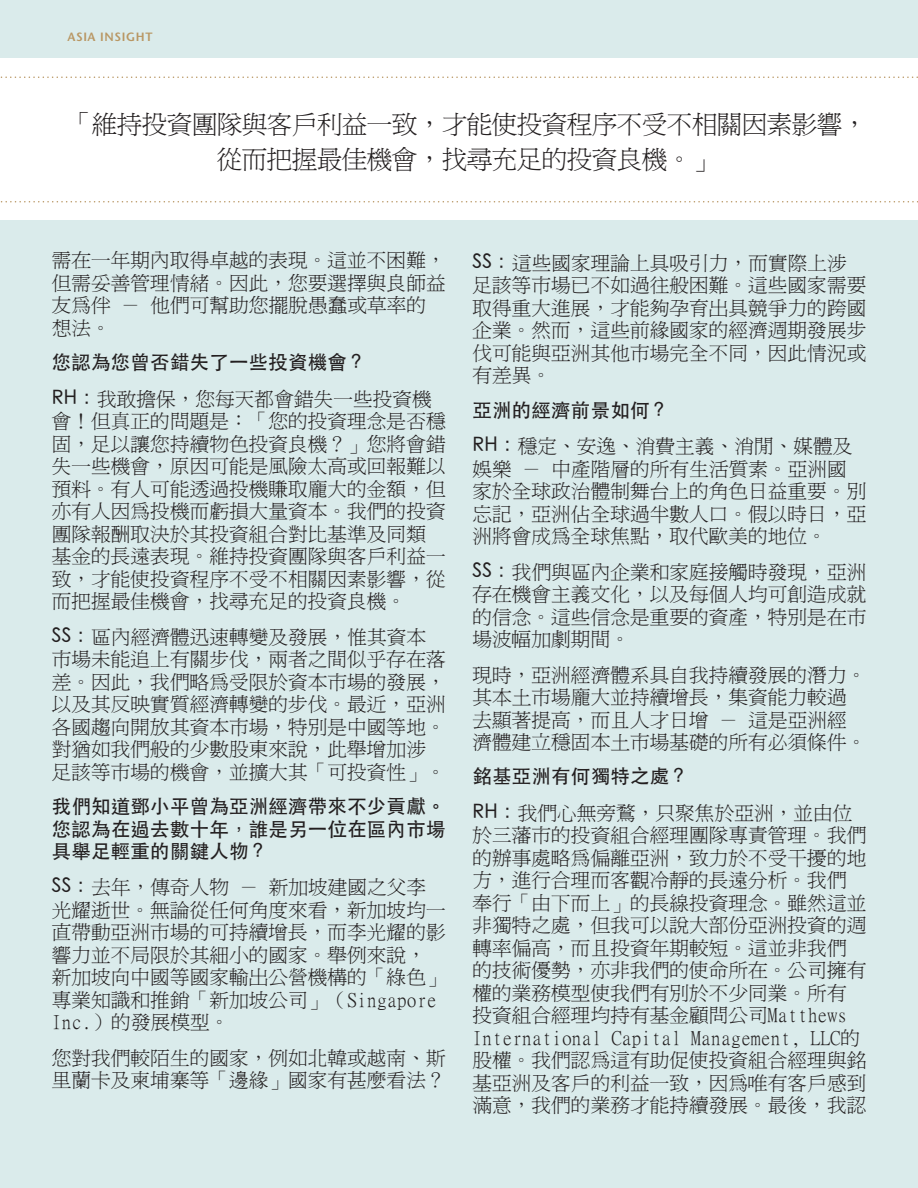
<style>
.page{position:relative;width:918px;height:1188px;background:#daebeb}
.page>*{position:absolute;margin:0;border:0;box-sizing:border-box;transform-origin:0 0}
._3_Body_text{font:25.5px/34.5px "Ming Li U";letter-spacing:-.02em;color:#231f20;text-align:center}
._3_Body_text-2{font:19.5px/22.5px "Ming Li U";letter-spacing:.01em;color:#231f20}
._3_Body_text-3{font:500 19.5px/22.5px "ST Heiti TC";letter-spacing:.01em;color:#231f20;text-align:justify}
.t1{font:600 12px "Stone Sans Std";letter-spacing:.05em;color:#b99764}
.s1{font-family:"ST Heiti TC";font-weight:500}
</style>
<div class="page">
<div style="left:0;top:58px;width:918px;height:162px;background:#fff"></div>
<svg style="left:0;top:76px;width:918px;height:2px"></svg>
<svg style="left:0;top:201px;width:918px;height:1px"></svg>
<p class="t1" style="left:68px;top:29px;width:87px">ASIA INSIGHT</p>
<p class="_3_Body_text" style="left:67px;top:106px;width:802px">「維持投資團隊與客戶利益一致，才能使投資程序不受不相關因素影響，從而把握最佳機會，找尋充足的投資良機。」</p>
<p class="_3_Body_text-2" style="left:52px;top:248px;width:395px">需在一年期內取得卓越的表現。這並不困難，但需妥善管理情緒。因此，您要選擇與良師益友為伴 － 他們可幫助您擺脫愚蠢或草率的想法。</p>
<p class="_3_Body_text-3" style="left:52px;top:350px;width:316px">您認為您曾否錯失了一些投資機會？</p>
<p class="_3_Body_text-2" style="left:52px;top:387px;width:395px"><span class="s1">RH：</span>我敢擔保，您每天都會錯失一些投資機會！但真正的問題是：「您的投資理念是否穩固，足以讓您持續物色投資良機？」您將會錯失一些機會，原因可能是風險太高或回報難以預料。有人可能透過投機賺取龐大的金額，但亦有人因為投機而虧損大量資本。我們的投資團隊報酬取決於其投資組合對比基準及同類基金的長遠表現。維持投資團隊與客戶利益一致，才能使投資程序不受不相關因素影響，從而把握最佳機會，找尋充足的投資良機。</p>
<p class="_3_Body_text-2" style="left:52px;top:625px;width:395px"><span class="s1">SS：</span>區內經濟體迅速轉變及發展，惟其資本市場未能追上有關步伐，兩者之間似乎存在落差。因此，我們略為受限於資本市場的發展，以及其反映實質經濟轉變的步伐。最近，亞洲各國趨向開放其資本市場，特別是中國等地。對猶如我們般的少數股東來說，此舉增加涉足該等市場的機會，並擴大其「可投資性」。</p>
<p class="_3_Body_text-3" style="left:52px;top:794px;width:395px">我們知道鄧小平曾為亞洲經濟帶來不少貢獻。您認為在過去數十年，誰是另一位在區內市場具舉足輕重的關鍵人物？</p>
<p class="_3_Body_text-2" style="left:52px;top:875px;width:395px"><span class="s1">SS：</span>去年，傳奇人物 － 新加坡建國之父李光耀逝世。無論從任何角度來看，新加坡均一直帶動亞洲市場的可持續增長，而李光耀的影響力並不局限於其細小的國家。舉例來說，新加坡向中國等國家輸出公營機構的「綠色」專業知識和推銷「新加坡公司」（Singapore<br>Inc.）的發展模型。</p>
<p class="_3_Body_text-2" style="left:52px;top:1046px;width:395px">您對我們較陌生的國家，例如北韓或越南、斯里蘭卡及柬埔寨等「邊緣」國家有甚麼看法？</p>
<p class="_3_Body_text-2" style="left:472px;top:251px;width:395px"><span class="s1">SS：</span>這些國家理論上具吸引力，而實際上涉足該等市場已不如過往般困難。這些國家需要取得重大進展，才能夠孕育出具競爭力的跨國企業。然而，這些前緣國家的經濟週期發展步伐可能與亞洲其他市場完全不同，因此情況或有差異。</p>
<p class="_3_Body_text-3" style="left:472px;top:398px;width:198px">亞洲的經濟前景如何？</p>
<p class="_3_Body_text-2" style="left:472px;top:434px;width:395px"><span class="s1">RH：</span>穩定、安逸、消費主義、消閒、媒體及娛樂 － 中產階層的所有生活質素。亞洲國家於全球政治體制舞台上的角色日益重要。別忘記，亞洲佔全球過半數人口。假以時日，亞洲將會成為全球焦點，取代歐美的地位。</p>
<p class="_3_Body_text-2" style="left:472px;top:560px;width:395px;text-align:justify"><span class="s1">SS：</span>我們與區內企業和家庭接觸時發現，亞洲存在機會主義文化，以及每個人均可創造成就的信念。這些信念是重要的資產，特別是在市場波幅加劇期間。</p>
<p class="_3_Body_text-2" style="left:472px;top:663px;width:395px">現時，亞洲經濟體系具自我持續發展的潛力。其本土市場龐大並持續增長，集資能力較過去顯著提高，而且人才日增 － 這是亞洲經濟體建立穩固本土市場基礎的所有必須條件。</p>
<p class="_3_Body_text-3" style="left:472px;top:765px;width:218px">銘基亞洲有何獨特之處？</p>
<p class="_3_Body_text-2" style="left:472px;top:801px;width:395px"><span class="s1">RH：</span>我們心無旁鶩，只聚焦於亞洲，並由位於三藩市的投資組合經理團隊專責管理。我們的辦事處略為偏離亞洲，致力於不受干擾的地方，進行合理而客觀冷靜的長遠分析。我們奉行「由下而上」的長線投資理念。雖然這並非獨特之處，但我可以說大部份亞洲投資的週轉率偏高，而且投資年期較短。這並非我們的技術優勢，亦非我們的使命所在。公司擁有權的業務模型使我們有別於不少同業。所有投資組合經理均持有基金顧問公司Matthews<br>International Capital Management, LLC的股權。我們認為這有助促使投資組合經理與銘基亞洲及客戶的利益一致，因為唯有客戶感到滿意，我們的業務才能持續發展。最後，我認</p>
</div>
